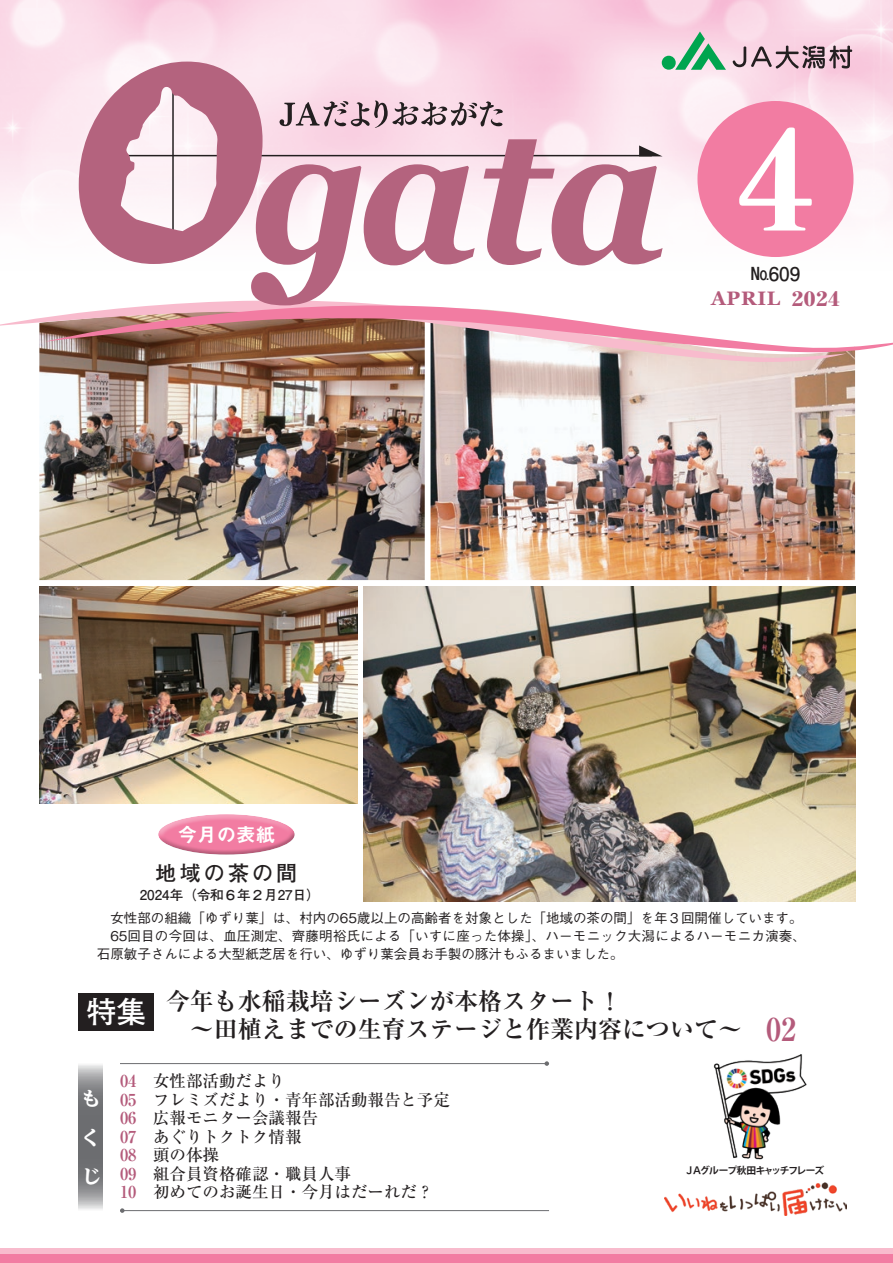
<style>
.page{position:relative;width:893px;height:1263px;background:#fff}
.page>*{position:absolute;margin:0;border:0;box-sizing:border-box;transform-origin:0 0}
.t1{font:700 31.5px "Ryumin Pr 6 N";color:#b45b7b;scale:.95 1}
.t2{font:700 30px "Futo Go B101 Pr 6 N";color:#fff}
.t3{font:700 24px "Ryumin Pr 6 N";color:#231f20}
.t4{font:700 21px "Futo Go B101 Pr 6 N";letter-spacing:.15em;color:#231f20}
.t5{font:700 19.5px "Georgia";letter-spacing:.04em;color:#b45b7b}
.t6{font:19.5px "Midashi Go Pr 6 N MB31";color:#fff}
.t7{font:800 expanded 19.5px "Ryumin Pr 6 N";color:#b45b7b;scale:1.2 1}
.t8{font:800 19.5px/39px "UD Reimin Pr 6 N";color:#fff;scale:1.05 1}
.t9{font:700 18.9px "Futo Go B101 Pr 6 N";color:#231f20}
.t10{font:500 16.5px "Ryumin Pr 6 N";color:#231f20}
.t11{font:700 16.5px "Ryumin Pr 6 N";color:#b45b7b}
.t12{font:500 13.5px/18px "Gothic BBB Pr 6 N";color:#231f20}
.t13{font:700 13.5px "Futo Go B101 Pr 6 N";color:#231f20}
.t14{font:700 9.75px "Koz Go Pr 6 N";letter-spacing:-.11em;color:#231f20}
.s1{font-size:18px}
.s2{font-family:"Hiragino Sans Pr 6 N W6";font-weight:400}
</style>
<div class="page">
<img style="left:430px;top:353px;width:425px;height:227px">
<img style="left:39px;top:364px;width:386px;height:216px">
<img style="left:363px;top:586px;width:492px;height:315px">
<img style="left:0;top:0;width:893px;height:257px">
<div style="left:0;top:1248px;width:893px;height:15px;background:#f8bbcd"></div>
<div style="left:0;top:1254px;width:893px;height:9px;background:#f27ca2"></div>
<img style="left:713px;top:1054px;width:94px;height:106px">
<div style="left:662px;top:56px;width:14px;height:14px;background:#00a54f;border-radius:50%"></div>
<svg style="left:675px;top:32px;width:51px;height:38px;background:#9dc5ae"></svg>
<svg style="left:733px;top:46px;width:119px;height:23px;background:#b498a4"></svg>
<div style="left:697px;top:101px;width:156px;height:156px;background:#f27ca2;border-radius:50%"></div>
<svg style="left:739px;top:127px;width:73px;height:103px"></svg>
<hr style="left:120px;top:1210px;width:429px;height:1px;background:#6c6d70">
<svg style="left:120px;top:1208px;width:5px;height:5px"></svg>
<hr style="left:120px;top:1063px;width:429px;height:1px;background:#6c6d70">
<svg style="left:544px;top:1061px;width:5px;height:5px"></svg>
<img style="left:0;top:317px;width:846px;height:47px">
<svg style="left:45px;top:305px;width:848px;height:48px"></svg>
<svg style="left:79px;top:62px;width:584px;height:243px"></svg>
<img style="left:39px;top:586px;width:318px;height:218px">
<img style="left:664px;top:1182px;width:182px;height:33px">
<svg style="left:79px;top:1065px;width:24px;height:144px;background:#848588"></svg>
<div style="left:79px;top:993px;width:75px;height:37px;background:#231f20"></div>
<div style="left:157px;top:812px;width:139px;height:25px;background:#fff;opacity:.4"></div>
<div style="left:157px;top:828px;width:139px;height:28px;background:#231f20;opacity:.3"></div>
<h3 class="t6" style="left:178px;top:819px;width:99px">今月の表紙</h3>
<h3 class="t4" style="left:156px;top:856px;width:143px">地域の茶の間</h3>
<p class="t13" style="left:140px;top:884px;width:182px">2024年（令和６年２月27日(</p>
<h3 class="t9" style="left:751px;top:258px;width:51px"><span class="s1">No</span>609</h3>
<h3 class="t7" style="left:792px;top:283px;width:42px">2024</h3>
<h3 class="t5" style="left:711px;top:286px;width:71px">APRIL</h3>
<p class="t12" style="left:97px;top:908px;width:710px">　女性部の組織「ゆずり葉」は、村内の65歳以上の高齢者を対象とした「地域の茶の間」を年３回開催しています。　65回目の今回は、血圧測定、齊藤明裕氏による「いすに座った体操」、ハーモニック大潟によるハーモニカ演奏、石原敏子さんによる大型紙芝居を行い、ゆずり葉会員お手製の豚汁もふるまいました。</p>
<h2 class="t2" style="left:86px;top:988px;width:62px">特集</h2>
<h3 class="t3" style="left:166px;top:981px;width:458px">今年も水稲栽培シーズンが本格スタート!</h3>
<h1 class="t1" style="left:766px;top:1004px;width:33px">02</h1>
<h3 class="t3" style="left:166px;top:1010px;width:602px">　～田植えまでの生育ステージと作業内容について～　</h3>
<h3 class="t8" style="left:81px;top:1078px;width:19px">もくじ</h3>
<p class="t11" style="left:120px;top:1068px;width:18px">04</p>
<p class="t10" style="left:153px;top:1068px;width:133px">女性部活動だより</p>
<p class="t11" style="left:120px;top:1086px;width:18px">05</p>
<p class="t10" style="left:153px;top:1086px;width:298px">フレミズだより・青年部活動報告と予定</p>
<p class="t11" style="left:120px;top:1105px;width:18px">06</p>
<p class="t10" style="left:153px;top:1105px;width:166px">広報モニター会議報告</p>
<p class="t11" style="left:120px;top:1123px;width:18px">07</p>
<p class="t10" style="left:153px;top:1123px;width:150px">あぐりトクトク情報</p>
<p class="t11" style="left:120px;top:1142px;width:18px">08</p>
<p class="t10" style="left:153px;top:1142px;width:67px">頭の体操</p>
<p class="t11" style="left:120px;top:1160px;width:18px">09</p>
<p class="t10" style="left:153px;top:1160px;width:199px">組合員資格確認・職員人事</p>
<p class="t11" style="left:120px;top:1179px;width:18px">10</p>
<p class="t10" style="left:153px;top:1179px;width:282px">初めてのお誕生日・今月はだーれだ?</p>
<p class="t14" style="left:687px;top:1165px;width:139px"><span class="s2">J A</span>グループ秋田キャッチフレーズ</p>
</div>
